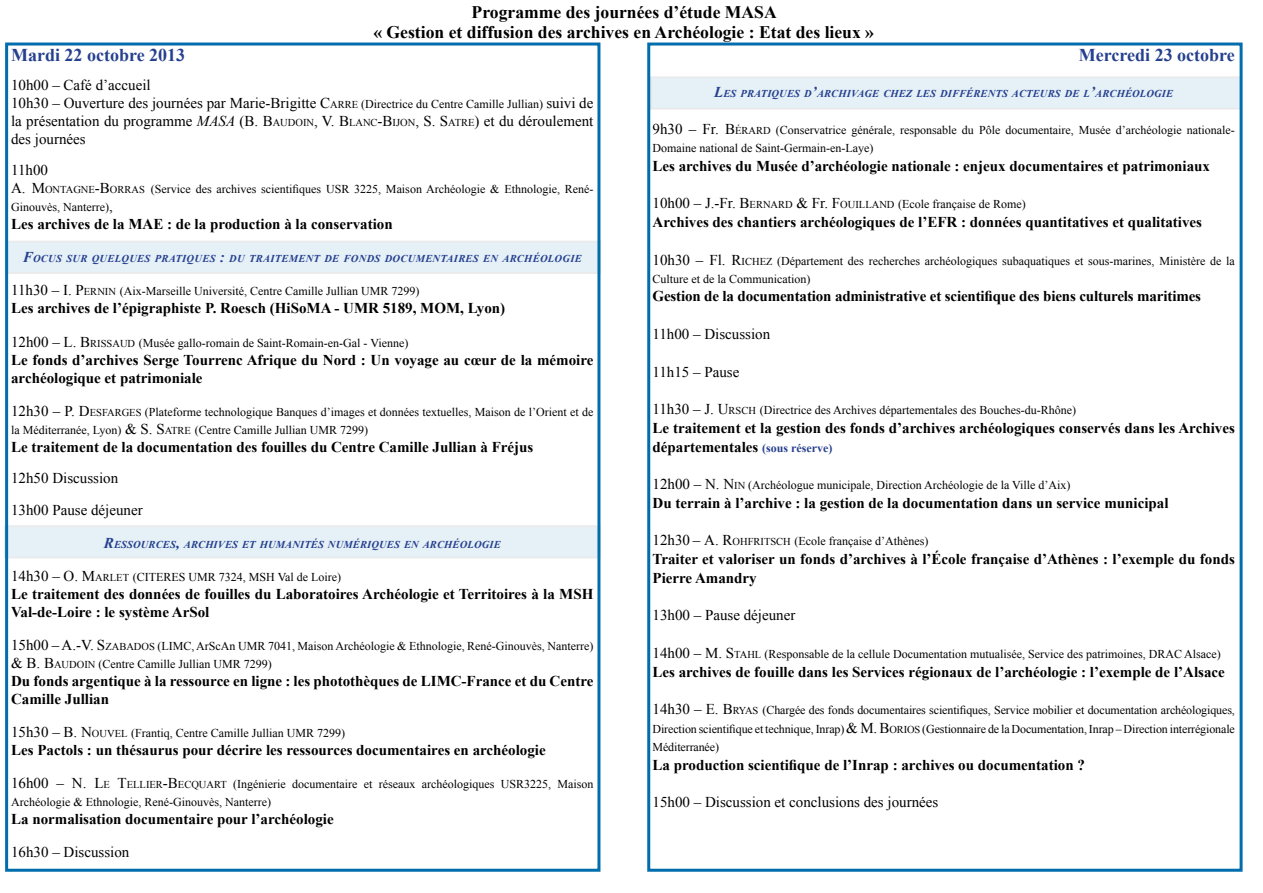
<style>
.page{position:relative;width:1263px;height:893px;background:#fff}
.page>*{position:absolute;margin:0;border:0;box-sizing:border-box;transform-origin:0 0}
.t1{font:700 18px "Times New Roman";color:#25408f}
.t2{font:700 17.7px/19.5px "Times New Roman";color:#000;text-align:center}
.t3{font:700 15px/18px "Times New Roman";color:#000}
.t4{font:15px/18px "Times New Roman";color:#000}
.t5{font:12px/18px "Times New Roman";color:#000}
.t6{font:italic 700 10.5px "Times New Roman";letter-spacing:.015em;color:#25408f}
.s1{font-style:inherit}
.s2{font-size:10.5px}
.s3{font-size:12px}
.s4{font-style:italic}
.s5{font-size:15px}
.s6{font-size:12px;color:#25408f}
</style>
<div class="page">
<svg style="left:4px;top:525px;width:592px;height:33px;background:#e5eff5"></svg>
<div style="left:651px;top:77px;width:587px;height:32px;background:#e5f0f7"></div>
<svg style="left:9px;top:241px;width:592px;height:33px;background:#e5eff5"></svg>
<div style="left:647px;top:43px;width:595px;height:829px;border:3px solid #016dad"></div>
<div style="left:5px;top:43px;width:595px;height:829px;border:3px solid #016dad"></div>
<h2 class="t2" style="left:373px;top:2px;width:502px">Programme des journées d’étude MASA<br>« Gestion et diffusion des archives en Archéologie : Etat des lieux »</h2>
<h1 class="t1" style="left:11px;top:43px;width:176px">Mardi 22 octobre 2013</h1>
<p class="t4" style="left:11px;top:76px;width:584px">10h00 – Café d’accueil<br>10h30 – Ouverture des journées par Marie-Brigitte <span class="s1">C</span><span class="s2">ARRE</span> <span class="s3">(Directrice du Centre Camille Jullian)</span> suivi de la présentation du programme <span class="s4">MASA</span> (B. <span class="s1">B</span><span class="s2">AUDOIN</span>, V. <span class="s1">B</span><span class="s2">LANC</span><span class="s1">-B</span><span class="s2">IJON</span>, S. <span class="s1">S</span><span class="s2">ATRE</span>) et du déroulement des journées</p>
<p class="t4" style="left:11px;top:161px;width:38px">11h00</p>
<p class="t5" style="left:11px;top:180px;width:584px"><span class="s5">A.</span> <span class="s5">M</span><span class="s2">ONTAGNE</span><span class="s5">-B</span><span class="s2">ORRAS</span> (Service des archives scientifiques USR 3225, Maison Archéologie &amp; Ethnologie, René-<br>Ginouvès, Nanterre)<span class="s5">,</span></p>
<p class="t3" style="left:11px;top:215px;width:383px">Les archives de la MAE : de la production à la conservation</p>
<p class="t6" style="left:23px;top:252px;width:560px"><span class="s5">F</span>OCUS SUR QUELQUES PRATIQUES <span class="s5">:</span> DU TRAITEMENT DE FONDS DOCUMENTAIRES EN ARCHÉOLOGIE</p>
<p class="t5" style="left:11px;top:282px;width:410px"><span class="s5">11h30 – I.</span> <span class="s5">P</span><span class="s2">ERNIN</span> (Aix-Marseille Université, Centre Camille Jullian UMR 7299)</p>
<p class="t3" style="left:11px;top:299px;width:496px">Les archives de l’épigraphiste P. Roesch (HiSoMA - UMR 5189, MOM, Lyon)</p>
<p class="t5" style="left:11px;top:333px;width:399px"><span class="s5">12h00 – L.</span> <span class="s5">B</span><span class="s2">RISSAUD</span> (Musée gallo-romain de Saint-Romain-en-Gal - Vienne)</p>
<p class="t3" style="left:11px;top:350px;width:584px">Le fonds d’archives Serge Tourrenc Afrique du Nord : Un voyage au cœur de la mémoire archéologique et patrimoniale</p>
<p class="t5" style="left:11px;top:402px;width:584px"><span class="s5">12h30 – P.</span> <span class="s5">D</span><span class="s2">ESFARGES</span> (Plateforme technologique Banques d’images et données textuelles, Maison de l’Orient et de la Méditerranée, Lyon) <span class="s5">&amp; S.</span> <span class="s5">S</span><span class="s2">ATRE</span> (Centre Camille Jullian UMR 7299)</p>
<p class="t3" style="left:11px;top:437px;width:524px">Le traitement de la documentation des fouilles du Centre Camille Jullian à Fréjus</p>
<p class="t4" style="left:11px;top:462px;width:133px;line-height:31.5px">12h50 Discussion<br>13h00 Pause déjeuner</p>
<p class="t6" style="left:104px;top:537px;width:398px"><span class="s5">R</span>ESSOURCES<span class="s5">,</span> ARCHIVES ET HUMANITÉS NUMÉRIQUES EN ARCHÉOLOGIE</p>
<p class="t5" style="left:11px;top:567px;width:331px"><span class="s5">14h30 – O.</span> <span class="s5">M</span><span class="s2">ARLET</span> (CITERES UMR 7324, MSH Val de Loire)</p>
<p class="t3" style="left:11px;top:584px;width:584px">Le traitement des données de fouilles du Laboratoires Archéologie et Territoires à la MSH<br>Val-de-Loire : le système ArSol</p>
<p class="t5" style="left:11px;top:636px;width:584px"><span class="s5">15h00 – A.-V.</span> <span class="s5">S</span><span class="s2">ZABADOS</span> (LIMC, ArScAn UMR 7041, Maison Archéologie &amp; Ethnologie, René-Ginouvès, Nanterre) <span class="s5">&amp; B.</span> <span class="s5">B</span><span class="s2">AUDOIN</span> (Centre Camille Jullian UMR 7299)</p>
<p class="t3" style="left:11px;top:671px;width:584px">Du fonds argentique à la ressource en ligne : les photothèques de LIMC-France et du Centre<br>Camille Jullian</p>
<p class="t5" style="left:11px;top:723px;width:336px"><span class="s5">15h30 – B.</span> <span class="s5">N</span><span class="s2">OUVEL</span> (Frantiq, Centre Camille Jullian UMR 7299)</p>
<p class="t3" style="left:11px;top:740px;width:536px">Les Pactols : un thésaurus pour décrire les ressources documentaires en archéologie</p>
<p class="t5" style="left:11px;top:774px;width:584px"><span class="s5">16h00 – N.</span> <span class="s5">L</span><span class="s2">E</span> <span class="s5">T</span><span class="s2">ELLIER</span><span class="s5">-B</span><span class="s2">ECQUART</span> (Ingénierie documentaire et réseaux archéologiques USR3225, Maison<br>Archéologie &amp; Ethnologie, René-Ginouvès, Nanterre)</p>
<p class="t3" style="left:11px;top:809px;width:324px">La normalisation documentaire pour l’archéologie</p>
<p class="t4" style="left:11px;top:842px;width:120px">16h30 – Discussion</p>
<h1 class="t1" style="left:1079px;top:43px;width:157px">Mercredi 23 octobre</h1>
<p class="t6" style="left:714px;top:87px;width:460px"><span class="s5">L</span>ES PRATIQUES D<span class="s5">’</span>ARCHIVAGE CHEZ LES DIFFÉRENTS ACTEURS DE L<span class="s5">’</span>ARCHÉOLOGIE</p>
<p class="t5" style="left:652px;top:121px;width:584px"><span class="s5">9h30 – Fr.</span> <span class="s5">B</span><span class="s2">ÉRARD</span> (Conservatrice générale, responsable du Pôle documentaire, Musée d’archéologie nationale-<br>Domaine national de Saint-Germain-en-Laye)</p>
<p class="t3" style="left:652px;top:157px;width:559px">Les archives du Musée d’archéologie nationale : enjeux documentaires et patrimoniaux</p>
<p class="t5" style="left:652px;top:195px;width:375px"><span class="s5">10h00 – J.-Fr.</span> <span class="s5">B</span><span class="s2">ERNARD</span> <span class="s5">&amp; Fr.</span> <span class="s5">F</span><span class="s2">OUILLAND</span> (Ecole française de Rome)</p>
<p class="t3" style="left:652px;top:213px;width:551px">Archives des chantiers archéologiques de l’EFR : données quantitatives et qualitatives</p>
<p class="t5" style="left:652px;top:252px;width:584px"><span class="s5">10h30 – Fl.</span> <span class="s5">R</span><span class="s2">ICHEZ</span> (Département des recherches archéologiques subaquatiques et sous-marines, Ministère de la<br>Culture et de la Communication)</p>
<p class="t3" style="left:652px;top:287px;width:550px">Gestion de la documentation administrative et scientifique des biens culturels maritimes</p>
<p class="t4" style="left:652px;top:325px;width:119px">11h00 – Discussion</p>
<p class="t4" style="left:652px;top:362px;width:88px">11h15 – Pause</p>
<p class="t5" style="left:652px;top:401px;width:425px"><span class="s5">11h30 – J.</span> <span class="s5">U</span><span class="s2">RSCH</span> (Directrice des Archives départementales des Bouches-du-Rhône)</p>
<p class="t3" style="left:652px;top:418px;width:584px;line-height:18.8px">Le traitement et la gestion des fonds d’archives archéologiques conservés dans les Archives départementales <span class="s6">(sous réserve)</span></p>
<p class="t5" style="left:652px;top:476px;width:420px"><span class="s5">12h00 – N.</span> <span class="s5">N</span><span class="s2">IN</span> (Archéologue municipale, Direction Archéologie de la Ville d’Aix)</p>
<p class="t3" style="left:652px;top:493px;width:517px">Du terrain à l’archive : la gestion de la documentation dans un service municipal</p>
<p class="t5" style="left:652px;top:532px;width:278px"><span class="s5">12h30 – A.</span> <span class="s5">R</span><span class="s2">OHFRITSCH</span> (Ecole française d’Athènes)</p>
<p class="t3" style="left:652px;top:549px;width:584px;line-height:18.8px">Traiter et valoriser un fonds d’archives à l’École française d’Athènes : l’exemple du fonds<br>Pierre Amandry</p>
<p class="t4" style="left:652px;top:606px;width:144px">13h00 – Pause déjeuner</p>
<p class="t5" style="left:652px;top:645px;width:570px"><span class="s5">14h00 – M.</span> <span class="s5">S</span><span class="s2">TAHL</span> (Responsable de la cellule Documentation mutualisée, Service des patrimoines, DRAC Alsace)</p>
<p class="t3" style="left:652px;top:662px;width:574px">Les archives de fouille dans les Services régionaux de l’archéologie : l’exemple de l’Alsace</p>
<p class="t5" style="left:652px;top:701px;width:584px;text-align:justify"><span class="s5">14h30 – E.</span> <span class="s5">B</span><span class="s2">RYAS</span> (Chargée des fonds documentaires scientifiques, Service mobilier et documentation archéologiques, Direction scientifique et technique, Inrap) <span class="s5">&amp; M.</span> <span class="s5">B</span><span class="s2">ORIOS</span> (Gestionnaire de la Documentation, Inrap – Direction interrégionale Méditerranée)</p>
<p class="t3" style="left:652px;top:755px;width:434px">La production scientifique de l’Inrap : archives ou documentation ?</p>
<p class="t4" style="left:652px;top:793px;width:287px">15h00 – Discussion et conclusions des journées</p>
</div>
